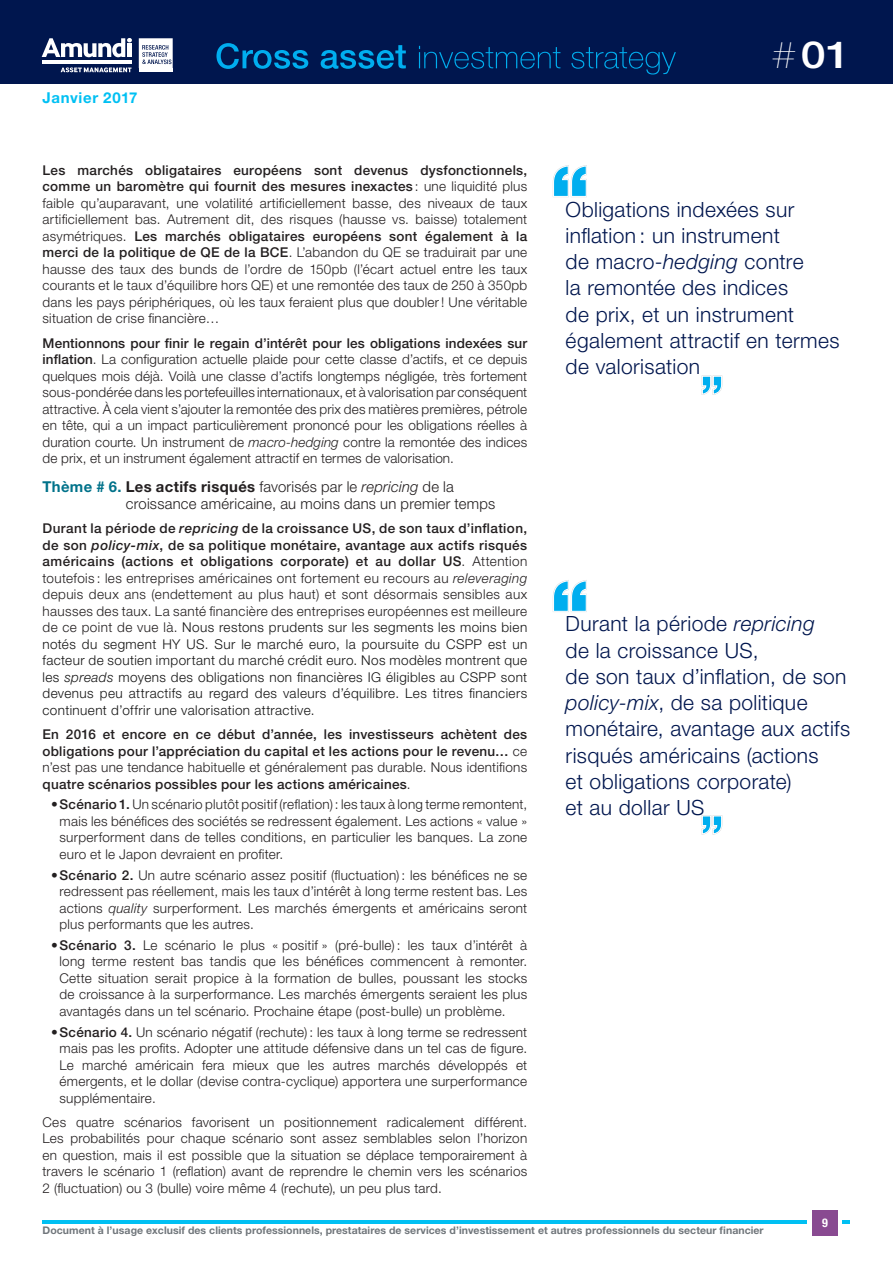
<style>
.page{position:relative;width:893px;height:1263px;background:#fff}
.page>*{position:absolute;margin:0;border:0;box-sizing:border-box;transform-origin:0 0}
.t1{font:500 37.35px "Helvetica Neue LT Std";color:#fff;scale:1.2 1}
.t2{font:300 21px/26.2px "Helvetica Neue LT Std";letter-spacing:.02em;color:#00164e}
.t3{font:300 15px/16.5px "Helvetica Neue LT Std";letter-spacing:.015em;color:#231f20}
.t4{font:700 15px "Helvetica Neue LT Std";letter-spacing:.045em;color:#00c0f3}
.t5{font:300 13.5px/16.5px "Helvetica Neue LT Std";letter-spacing:.02em;color:#231f20;text-align:justify}
.t6{font:300 13.5px/16.5px "Helvetica Neue LT Std";letter-spacing:.03em;color:#151515;text-align:justify}
.t7{font:500 13.5px/16.5px "Helvetica Neue LT Std";letter-spacing:.02em;color:#231f20;text-align:justify}
.t8{font:700 condensed 12px "Helvetica Neue LT Std";color:#fff}
.t9{font:700 10.5px "Helvetica Neue LT Std";letter-spacing:.005em;color:#70767b}
.s1{font-weight:500}
.s2{font-style:italic}
.s3{font-weight:700;color:#00728a}
.s4{font-weight:700}
.s5{font-weight:500;color:#231f20}
.s6{font-weight:500;font-style:italic;color:#231f20}
.s7{color:#231f20}
.s8{font-style:italic;color:#231f20}
.s9{font-weight:300}
.s10{font-weight:200;font-size:37.8px}
</style>
<div class="page">
<hr style="left:43px;top:1220px;width:807px;height:4px;background:#00c0f3">
<div style="left:808px;top:1206px;width:34px;height:34px;background:#fff"></div>
<div style="left:812px;top:1210px;width:26px;height:25px;background:#894a91"></div>
<div style="left:0;top:0;width:893px;height:84px;background:#00164e"></div>
<svg style="left:216px;top:43px;width:460px;height:32px"></svg>
<hr style="left:42px;top:61px;width:90px;height:3px;background:#fff">
<svg style="left:42px;top:38px;width:90px;height:19px"></svg>
<div style="left:127px;top:43px;width:5px;height:14px;background:#fff"></div>
<svg style="left:61px;top:67px;width:71px;height:6px"></svg>
<hr style="left:139px;top:69px;width:34px;height:3px;background:#fff">
<svg style="left:139px;top:38px;width:34px;height:30px"></svg>
<svg style="left:701px;top:815px;width:21px;height:20px"></svg>
<svg style="left:553px;top:580px;width:34px;height:32px"></svg>
<svg style="left:701px;top:375px;width:21px;height:20px"></svg>
<svg style="left:553px;top:165px;width:34px;height:32px"></svg>
<p class="t4" style="left:43px;top:89px;width:96px">Janvier 2017</p>
<p class="t5" style="left:43px;top:161px;width:486px"><span class="s1">Les marchés obligataires européens sont devenus dysfonctionnels, comme un baromètre qui fournit des mesures inexactes</span> : une liquidité plus faible qu’auparavant, une volatilité artificiellement basse, des niveaux de taux artificiellement bas. Autrement dit, des risques (hausse vs. baisse) totalement asymétriques. <span class="s1">Les marchés obligataires européens sont également à la merci de la politique de QE de la BCE</span>. L’abandon du QE se traduirait par une hausse des taux des bunds de l’ordre de 150pb (l’écart actuel entre les taux courants et le taux d’équilibre hors QE) et une remontée des taux de 250 à 350pb dans les pays périphériques, où les taux feraient plus que doubler! Une véritable situation de crise financière…</p>
<p class="t5" style="left:43px;top:334px;width:486px"><span class="s1">Mentionnons pour finir le regain d’intérêt pour les obligations indexées sur inflation</span>. La configuration actuelle plaide pour cette classe d’actifs, et ce depuis quelques mois déjà. Voilà une classe d’actifs longtemps négligée, très fortement sous-pondérée dans les portefeuilles internationaux, et à valorisation par conséquent attractive. À cela vient s’ajouter la remontée des prix des matières premières, pétrole en tête, qui a un impact particulièrement prononcé pour les obligations réelles à duration courte. Un instrument de <span class="s2">macro-hedging</span> contre la remontée des indices de prix, et un instrument également attractif en termes de valorisation.</p>
<p class="t3" style="left:126px;top:478px;width:371px;text-indent:-83px"><span class="s3">Thème # 6.</span> <span class="s4">Les actifs risqués</span> favorisés par le <span class="s2">repricing</span> de la croissance américaine, au moins dans un premier temps</p>
<p class="t6" style="left:43px;top:520px;width:486px"><span class="s5">Durant la période de</span> <span class="s6">repricing</span> <span class="s5">de la croissance US, de son taux d’inflation, de son</span> <span class="s6">policy-mix</span><span class="s5">, de sa politique monétaire, avantage aux actifs risqués américains (actions et obligations corporate) et au dollar US</span><span class="s7">. Attention toutefois : les entreprises américaines ont fortement eu recours au</span> <span class="s8">releveraging </span><span class="s7">depuis deux ans (endettement au plus haut) et sont désormais sensibles aux hausses des taux. La santé financière des entreprises européennes est meilleure de ce point de vue là.</span> Nous restons prudents sur les segments les moins bien notés du segment HY US. Sur le marché euro, la poursuite du CSPP est un facteur de soutien important du marché crédit euro. Nos modèles montrent que les <span class="s2">spreads</span> moyens des obligations non financières IG éligibles au CSPP sont devenus peu attractifs au regard des valeurs d’équilibre. Les titres financiers continuent d’offrir une valorisation attractive.</p>
<p class="t7" style="left:43px;top:726px;width:486px">En 2016 et encore en ce début d’année, les investisseurs achètent des obligations pour l’appréciation du capital et les actions pour le revenu… <span class="s9">ce n’est pas une tendance habituelle et généralement pas durable. Nous identifions </span>quatre scénarios possibles pour les actions américaines<span class="s9">.</span></p>
<p class="t5" style="left:60px;top:796px;width:469px;text-indent:-8px">•<span class="s1">Scénario 1.</span> Un scénario plutôt positif (reflation) : les taux à long terme remontent, mais les bénéfices des sociétés se redressent également. Les actions « value » surperforment dans de telles conditions, en particulier les banques. La zone euro et le Japon devraient en profiter.</p>
<p class="t5" style="left:60px;top:866px;width:469px;text-indent:-9px">•<span class="s1">Scénario 2.</span> Un autre scénario assez positif (fluctuation) : les bénéfices ne se redressent pas réellement, mais les taux d’intérêt à long terme restent bas. Les actions <span class="s2">quality</span> surperforment. Les marchés émergents et américains seront plus performants que les autres.</p>
<p class="t5" style="left:60px;top:936px;width:469px;text-indent:-9px">•<span class="s1">Scénario 3.</span> Le scénario le plus « positif » (pré-bulle) : les taux d’intérêt à long terme restent bas tandis que les bénéfices commencent à remonter.<br>Cette situation serait propice à la formation de bulles, poussant les stocks de croissance à la surperformance. Les marchés émergents seraient les plus avantagés dans un tel scénario. Prochaine étape (post-bulle) un problème.</p>
<p class="t5" style="left:60px;top:1023px;width:469px;text-indent:-9px">•<span class="s1">Scénario 4.</span> Un scénario négatif (rechute) : les taux à long terme se redressent mais pas les profits. Adopter une attitude défensive dans un tel cas de figure.<br>Le marché américain fera mieux que les autres marchés développés et émergents, et le dollar (devise contra-cyclique) apportera une surperformance supplémentaire.</p>
<p class="t5" style="left:42px;top:1113px;width:486px">Ces quatre scénarios favorisent un positionnement radicalement différent.<br>Les probabilités pour chaque scénario sont assez semblables selon l’horizon en question, mais il est possible que la situation se déplace temporairement à travers le scénario 1 (reflation) avant de reprendre le chemin vers les scénarios 2 (fluctuation) ou 3 (bulle) voire même 4 (rechute), un peu plus tard.</p>
<h1 class="t1" style="left:771px;top:33px;width:67px"><span class="s10">#</span>01</h1>
<h2 class="t2" style="left:566px;top:196px;width:275px">Obligations indexées sur inflation : un instrument<br>de macro-<span class="s2">hedging</span> contre<br>la remontée des indices<br>de prix, et un instrument également attractif en termes de valorisation</h2>
<h2 class="t2" style="left:566px;top:610px;width:286px">Durant la période <span class="s2">repricing<br></span>de la croissance US,<br>de son taux d’inflation, de son <span class="s2">policy-mix</span>, de sa politique monétaire, avantage aux actifs risqués américains (actions<br>et obligations corporate)<br>et au dollar US</h2>
<p class="t9" style="left:43px;top:1224px;width:723px">Document à l’usage exclusif des clients professionnels, prestataires de services d’investissement et autres professionnels du secteur financier</p>
<p class="t8" style="left:822px;top:1215px;width:7px">9</p>
</div>
